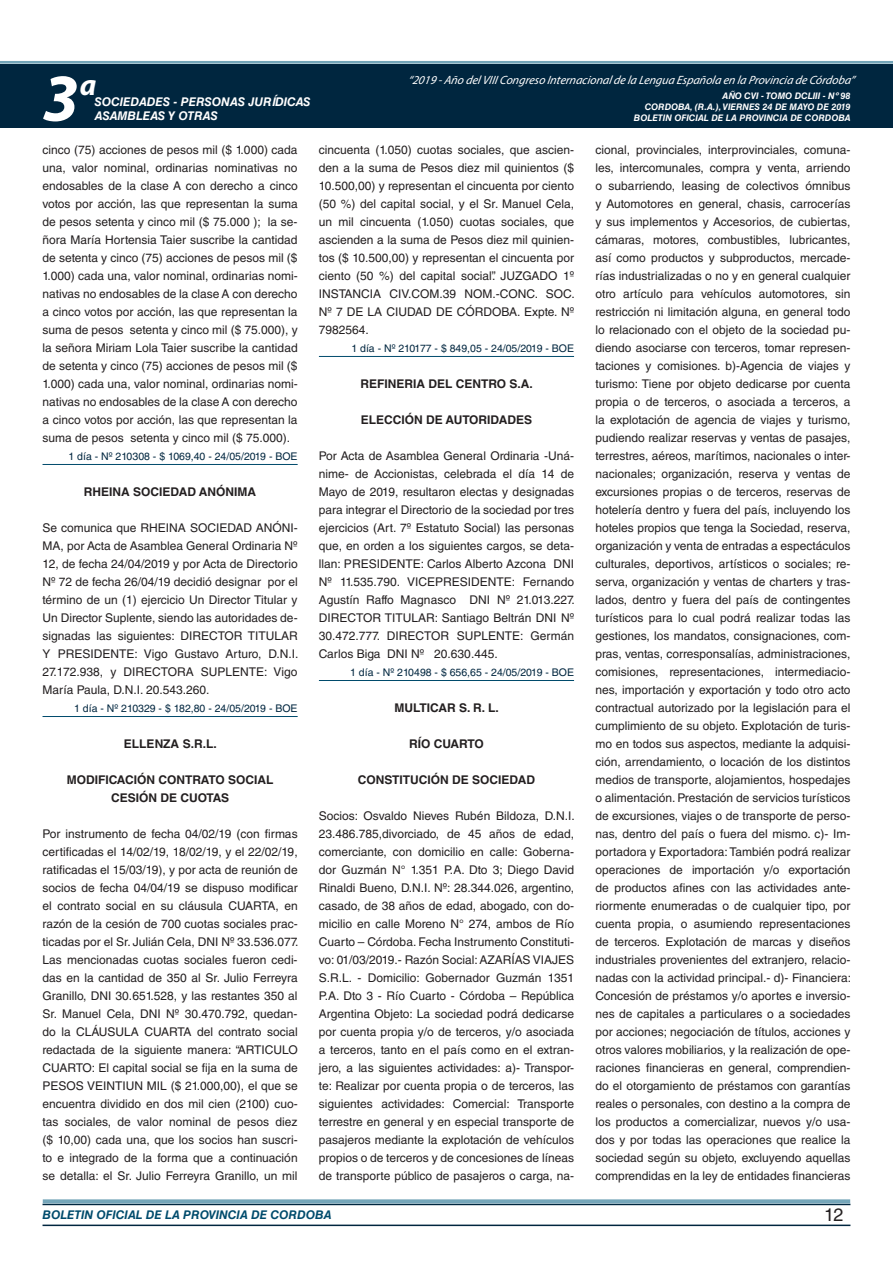
<style>
.page{position:relative;width:893px;height:1263px;background:#fff}
.page>*{position:absolute;margin:0;border:0;box-sizing:border-box;transform-origin:0 0}
.t1{font:italic 700 67.5px "Myriad Pro";color:#fff}
.t2{font:italic 700 30px "Myriad Pro";color:#fff}
.t3{font:18px "Helvetica LT Std";color:#231f20}
.t4{font:12px/18px "Helvetica LT Std";color:#231f20;text-align:justify}
.t5{font:700 12px "Helvetica LT Std";color:#231f20}
.t6{font:italic 12px "Myriad Pro";color:#fff}
.t7{font:italic 700 12px "Helvetica LT Std";color:#fff}
.t8{font:italic 700 12px "Helvetica LT Std";color:#004b6c}
.t9{font:10.5px "Helvetica LT Std";color:#00263f}
.t10{font:italic 700 9px/10.8px "Helvetica LT Std";color:#fff;text-align:right}
</style>
<div class="page">
<div style="left:0;top:61px;width:893px;height:6px;background:#fff;opacity:.75"></div>
<div style="left:0;top:64px;width:893px;height:64px;background:#00263f"></div>
<hr style="left:43px;top:1224px;width:807px;height:2px;background:#00263f">
<div style="left:42px;top:1198px;width:809px;height:8px;background:#fff;opacity:.75"></div>
<hr style="left:43px;top:464px;width:255px;height:1px;background:#004b6c">
<hr style="left:43px;top:716px;width:255px;height:1px;background:#004b6c">
<hr style="left:319px;top:356px;width:255px;height:1px;background:#004b6c">
<hr style="left:319px;top:680px;width:255px;height:1px;background:#004b6c">
<h2 class="t2" style="left:80px;top:66px;width:18px">a</h2>
<p class="t6" style="left:408px;top:72px;width:448px">“2019 -Año delVIIICongreso Internacionalde la Lengua Esp añola en la Provincia de Córdoba”</p>
<h1 class="t1" style="left:43px;top:54px;width:38px">3</h1>
<p class="t10" style="left:634px;top:91px;width:218px">AÑO CVI - TOMO DCLIII - Nº 98<br>CORDOBA, (R.A.), VIERNES 24 DE MAYO DE 2019<br>BOLETIN OFICIAL DE LA PROVINCIA DE CORDOBA</p>
<p class="t7" style="left:95px;top:94px;width:217px">SOCIEDADES - PERSONAS JURÍDICAS</p>
<p class="t7" style="left:95px;top:109px;width:125px">ASAMBLEAS Y OTRAS</p>
<p class="t4" style="left:43px;top:141px;width:257px">cinco (75) acciones de pesos mil ($ 1.000) cada una, valor nominal, ordinarias nominativas no endosables de la clase A con derecho a cinco votos por acción, las que representan la suma de pesos setenta y cinco mil ($ 75.000 ); la se&shy;ñora María Hortensia Taier suscribe la cantidad de setenta y cinco (75) acciones de pesos mil ($ 1.000) cada una, valor nominal, ordinarias nomi&shy;nativas no endosables de la clase A con derecho a cinco votos por acción, las que representan la suma de pesos setenta y cinco mil ($ 75.000), y la señora Miriam Lola Taier suscribe la cantidad de setenta y cinco (75) acciones de pesos mil ($ 1.000) cada una, valor nominal, ordinarias nomi&shy;nativas no endosables de la clase A con derecho a cinco votos por acción, las que representan la suma de pesos setenta y cinco mil ($ 75.000).</p>
<p class="t9" style="left:69px;top:450px;width:231px">1 día - Nº 210308 - $ 1069,40 - 24/05/2019 - BOE</p>
<p class="t5" style="left:84px;top:484px;width:174px">RHEINA SOCIEDAD ANÓNIMA</p>
<p class="t4" style="left:43px;top:519px;width:257px">Se comunica que RHEINA SOCIEDAD ANÓNI-MA, por Acta de Asamblea General Ordinaria Nº 12, de fecha 24/04/2019 y por Acta de Directorio Nº 72 de fecha 26/04/19 decidió designar por el término de un (1) ejercicio Un Director Titular y Un Director Suplente, siendo las autoridades de&shy;signadas las siguientes: DIRECTOR TITULAR Y PRESIDENTE: Vigo Gustavo Arturo, D.N.I.<br>27.172.938, y DIRECTORA SUPLENTE: Vigo María Paula, D.N.I. 20.543.260.</p>
<p class="t9" style="left:74px;top:702px;width:225px">1 día - Nº 210329 - $ 182,80 - 24/05/2019 - BOE</p>
<p class="t5" style="left:124px;top:736px;width:94px">ELLENZA S.R.L.</p>
<p class="t5" style="left:67px;top:772px;width:18px">MODIFICACIÓN</p>
<p class="t5" style="left:159px;top:772px;width:10px">CONTRATO</p>
<p class="t5" style="left:228px;top:772px;width:9px">SOCIAL</p>
<p class="t5" style="left:111px;top:790px;width:17px">CESIÓN</p>
<p class="t5" style="left:160px;top:790px;width:29px">DE CUOTAS</p>
<p class="t4" style="left:43px;top:825px;width:257px">Por instrumento de fecha 04/02/19 (con firmas certificadas el 14/02/19, 18/02/19, y el 22/02/19, ratificadas el 15/03/19), y por acta de reunión de socios de fecha 04/04/19 se dispuso modificar el contrato social en su cláusula CUARTA, en razón de la cesión de 700 cuotas sociales prac&shy;ticadas por el Sr. Julián Cela, DNI Nº 33.536.077.<br>Las mencionadas cuotas sociales fueron cedi&shy;das en la cantidad de 350 al Sr. Julio Ferreyra Granillo, DNI 30.651.528, y las restantes 350 al Sr. Manuel Cela, DNI Nº 30.470.792, quedan&shy;do la CLÁUSULA CUARTA del contrato social redactada de la siguiente manera: “ARTICULO CUARTO: El capital social se fija en la suma de PESOS VEINTIUN MIL ($ 21.000,00), el que se encuentra dividido en dos mil cien (2100) cuo&shy;tas sociales, de valor nominal de pesos diez ($ 10,00) cada una, que los socios han suscri&shy;to e integrado de la forma que a continuación se detalla: el Sr. Julio Ferreyra Granillo, un mil</p>
<p class="t4" style="left:319px;top:141px;width:257px">cincuenta (1.050) cuotas sociales, que ascien&shy;den a la suma de Pesos diez mil quinientos ($ 10.500,00) y representan el cincuenta por ciento (50 %) del capital social, y el Sr. Manuel Cela, un mil cincuenta (1.050) cuotas sociales, que ascienden a la suma de Pesos diez mil quinien&shy;tos ($ 10.500,00) y representan el cincuenta por ciento (50 %) del capital social”. JUZGADO 1º INSTANCIA CIV.COM.39 NOM.-CONC. SOC.<br>Nº 7 DE LA CIUDAD DE CÓRDOBA. Expte. Nº 7982564.</p>
<p class="t9" style="left:351px;top:342px;width:224px">1 día - Nº 210177 - $ 849,05 - 24/05/2019 - BOE</p>
<p class="t5" style="left:360px;top:376px;width:174px">REFINERIA DEL CENTRO S.A.</p>
<p class="t5" style="left:361px;top:412px;width:173px">ELECCIÓN DE AUTORIDADES</p>
<p class="t4" style="left:319px;top:447px;width:257px">Por Acta de Asamblea General Ordinaria -Uná&shy;nime- de Accionistas, celebrada el día 14 de Mayo de 2019, resultaron electas y designadas para integrar el Directorio de la sociedad por tres ejercicios (Art. 7º Estatuto Social) las personas que, en orden a los siguientes cargos, se deta&shy;llan: PRESIDENTE: Carlos Alberto Azcona DNI Nº 11.535.790. VICEPRESIDENTE: Fernando Agustín Raffo Magnasco DNI Nº 21.013.227.<br>DIRECTOR TITULAR: Santiago Beltrán DNI Nº 30.472.777. DIRECTOR SUPLENTE: Germán Carlos Biga DNI Nº 20.630.445.</p>
<p class="t9" style="left:350px;top:666px;width:225px">1 día - Nº 210498 - $ 656,65 - 24/05/2019 - BOE</p>
<p class="t5" style="left:395px;top:700px;width:106px">MULTICAR S. R. L.</p>
<p class="t5" style="left:409px;top:736px;width:43px">RÍO CUARTO</p>
<p class="t5" style="left:358px;top:772px;width:18px">CONSTITUCIÓN</p>
<p class="t5" style="left:452px;top:772px;width:37px">DE SOCIEDAD</p>
<p class="t4" style="left:319px;top:807px;width:257px">Socios: Osvaldo Nieves Rubén Bildoza, D.N.I.<br>23.486.785,divorciado, de 45 años de edad, comerciante, con domicilio en calle: Goberna&shy;dor Guzmán N° 1.351 P.A. Dto 3; Diego David Rinaldi Bueno, D.N.I. Nº: 28.344.026, argentino, casado, de 38 años de edad, abogado, con do&shy;micilio en calle Moreno N° 274, ambos de Río Cuarto – Córdoba. Fecha Instrumento Constituti&shy;vo: 01/03/2019.- Razón Social: AZARÍAS VIAJES S.R.L. - Domicilio: Gobernador Guzmán 1351<br>P.A. Dto 3 - Río Cuarto - Córdoba – República Argentina Objeto: La sociedad podrá dedicarse por cuenta propia y/o de terceros, y/o asociada a terceros, tanto en el país como en el extran&shy;jero, a las siguientes actividades: a)- Transpor&shy;te: Realizar por cuenta propia o de terceros, las siguientes actividades: Comercial: Transporte terrestre en general y en especial transporte de pasajeros mediante la explotación de vehículos propios o de terceros y de concesiones de líneas de transporte público de pasajeros o carga, na-</p>
<p class="t4" style="left:595px;top:141px;width:257px">cional, provinciales, interprovinciales, comuna&shy;les, intercomunales, compra y venta, arriendo o subarriendo, leasing de colectivos ómnibus y Automotores en general, chasis, carrocerías y sus implementos y Accesorios, de cubiertas, cámaras, motores, combustibles, lubricantes, así como productos y subproductos, mercade&shy;rías industrializadas o no y en general cualquier otro artículo para vehículos automotores, sin restricción ni limitación alguna, en general todo lo relacionado con el objeto de la sociedad pu&shy;diendo asociarse con terceros, tomar represen&shy;taciones y comisiones. b)-Agencia de viajes y turismo: Tiene por objeto dedicarse por cuenta propia o de terceros, o asociada a terceros, a la explotación de agencia de viajes y turismo, pudiendo realizar reservas y ventas de pasajes, terrestres, aéreos, marítimos, nacionales o inter&shy;nacionales; organización, reserva y ventas de excursiones propias o de terceros, reservas de hotelería dentro y fuera del país, incluyendo los hoteles propios que tenga la Sociedad, reserva, organización y venta de entradas a espectáculos culturales, deportivos, artísticos o sociales; re&shy;serva, organización y ventas de charters y tras&shy;lados, dentro y fuera del país de contingentes turísticos para lo cual podrá realizar todas las gestiones, los mandatos, consignaciones, com&shy;pras, ventas, corresponsalías, administraciones, comisiones, representaciones, intermediacio&shy;nes, importación y exportación y todo otro acto contractual autorizado por la legislación para el cumplimiento de su objeto. Explotación de turis&shy;mo en todos sus aspectos, mediante la adquisi&shy;ción, arrendamiento, o locación de los distintos medios de transporte, alojamientos, hospedajes o alimentación. Prestación de servicios turísticos de excursiones, viajes o de transporte de perso&shy;nas, dentro del país o fuera del mismo. c)- Im&shy;portadora y Exportadora: También podrá realizar operaciones de importación y/o exportación de productos afines con las actividades ante&shy;riormente enumeradas o de cualquier tipo, por cuenta propia, o asumiendo representaciones de terceros. Explotación de marcas y diseños industriales provenientes del extranjero, relacio&shy;nadas con la actividad principal.- d)- Financiera:<br>Concesión de préstamos y/o aportes e inversio&shy;nes de capitales a particulares o a sociedades por acciones; negociación de títulos, acciones y otros valores mobiliarios, y la realización de ope&shy;raciones financieras en general, comprendien&shy;do el otorgamiento de préstamos con garantías reales o personales, con destino a la compra de los productos a comercializar, nuevos y/o usa&shy;dos y por todas las operaciones que realice la sociedad según su objeto, excluyendo aquellas comprendidas en la ley de entidades financieras</p>
<p class="t8" style="left:43px;top:1208px;width:290px">BOLETIN OFICIAL DE LA PROVINCIA DE CORDOBA</p>
<h3 class="t3" style="left:824px;top:1204px;width:21px">12</h3>
</div>
